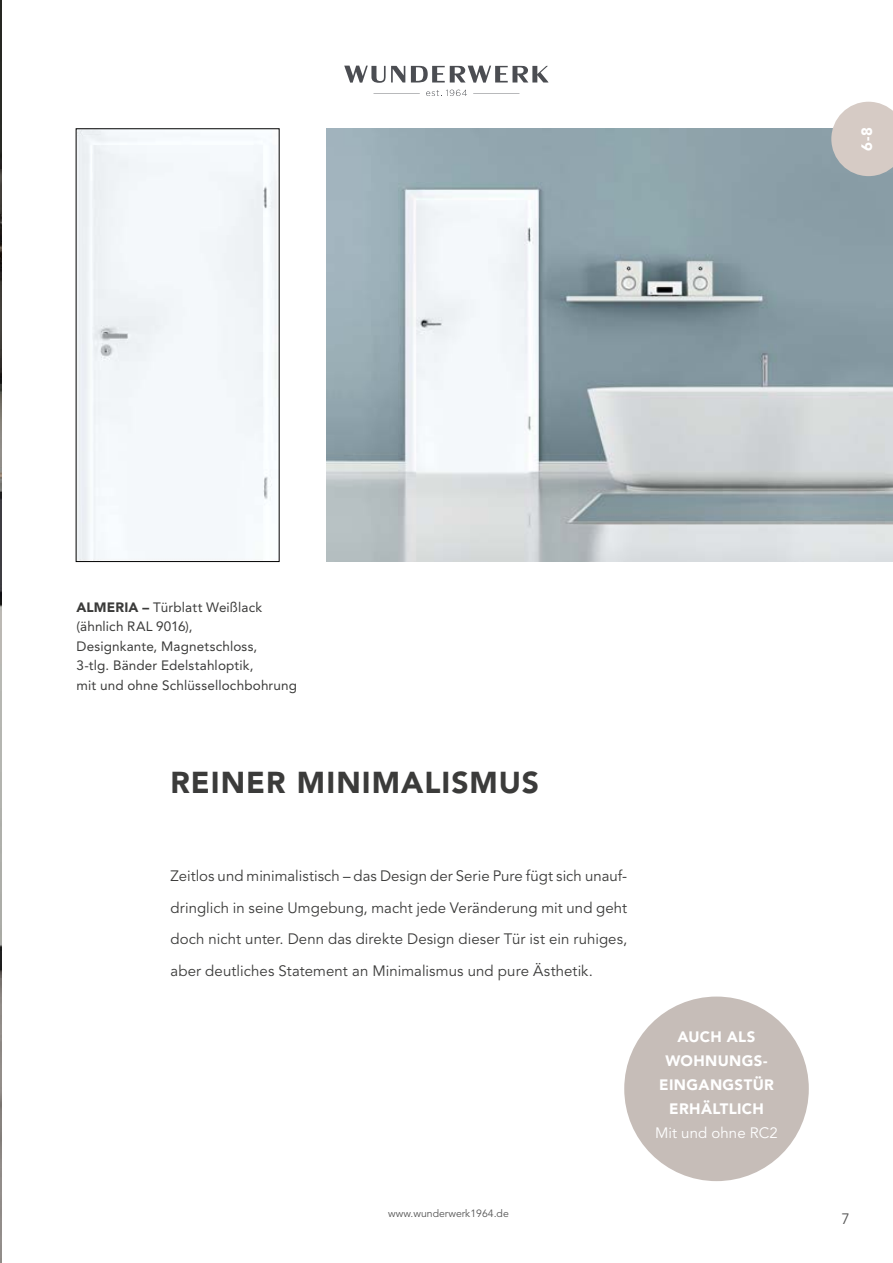
<style>
.page{position:relative;width:893px;height:1263px;background:#fff}
.page>*{position:absolute;margin:0;border:0;box-sizing:border-box;transform-origin:0 0}
.t1{font:900 30px "Avenir LT Pro";letter-spacing:.035em;color:#3b3b3a}
.t2{font:15px/31.5px "Avenir LT Pro";letter-spacing:.005em;color:#3b3b3a;text-align:justify}
.t3{font:900 15px/24px "Avenir LT Pro";letter-spacing:.025em;color:#fff;text-align:center}
.t4{font:15px "Avenir LT Pro";letter-spacing:.005em;color:#fff}
.t5{font:15px "Avenir LT Pro";color:#565656}
.t6{font:13.5px/19.5px "Avenir LT Pro";letter-spacing:.01em;color:#3b3b3a}
.t7{font:10.5px "Avenir LT Pro";color:#565656}
.s1{font-weight:900}
</style>
<div class="page">
<svg style="left:344px;top:66px;width:61px;height:17px"></svg>
<svg style="left:411px;top:66px;width:138px;height:17px"></svg>
<hr style="left:373px;top:94px;width:47px;height:1px;background:#4b4d52">
<hr style="left:473px;top:94px;width:46px;height:1px;background:#4b4d52">
<svg style="left:426px;top:90px;width:41px;height:6px"></svg>
<img style="left:326px;top:129px;width:567px;height:433px">
<img style="left:0;top:0;width:1px;height:1263px">
<svg style="left:831px;top:102px;width:62px;height:74px;background:#d2cbc6"></svg>
<div style="left:78px;top:131px;width:199px;height:429px;background:#f4f8fb"></div>
<div style="left:624px;top:996px;width:185px;height:185px;background:#c6bdb8;border-radius:50%"></div>
<p class="t3" style="left:855px;top:151px;width:25px;rotate:-90deg">6-8</p>
<p class="t6" style="left:77px;top:597px;width:222px"><span class="s1">ALMERIA –</span> Türblatt Weißlack (ähnlich RAL 9016),<br>Designkante, Magnetschloss,<br>3-tlg. Bänder Edelstahloptik,<br>mit und ohne Schlüssellochbohrung</p>
<h1 class="t1" style="left:170px;top:765px;width:370px">REINER MINIMALISMUS</h1>
<p class="t2" style="left:170px;top:861px;width:458px">Zeitlos und minimalistisch – das Design der Serie Pure fügt sich unauf&shy;dringlich in seine Umgebung, macht jede Veränderung mit und geht doch nicht unter. Denn das direkte Design dieser Tür ist ein ruhiges, aber deutliches Statement an Minimalismus und pure Ästhetik.</p>
<p class="t7" style="left:388px;top:1207px;width:122px">www.wunderwerk1964.de</p>
<p class="t3" style="left:659px;top:1024px;width:116px">AUCH ALS<br>WOHNUNGS-<br>EINGANGSTÜR<br>ERHÄLTLICH</p>
<p class="t4" style="left:655px;top:1123px;width:124px">Mit und ohne RC2</p>
<p class="t5" style="left:841px;top:1210px;width:10px">7</p>
</div>
